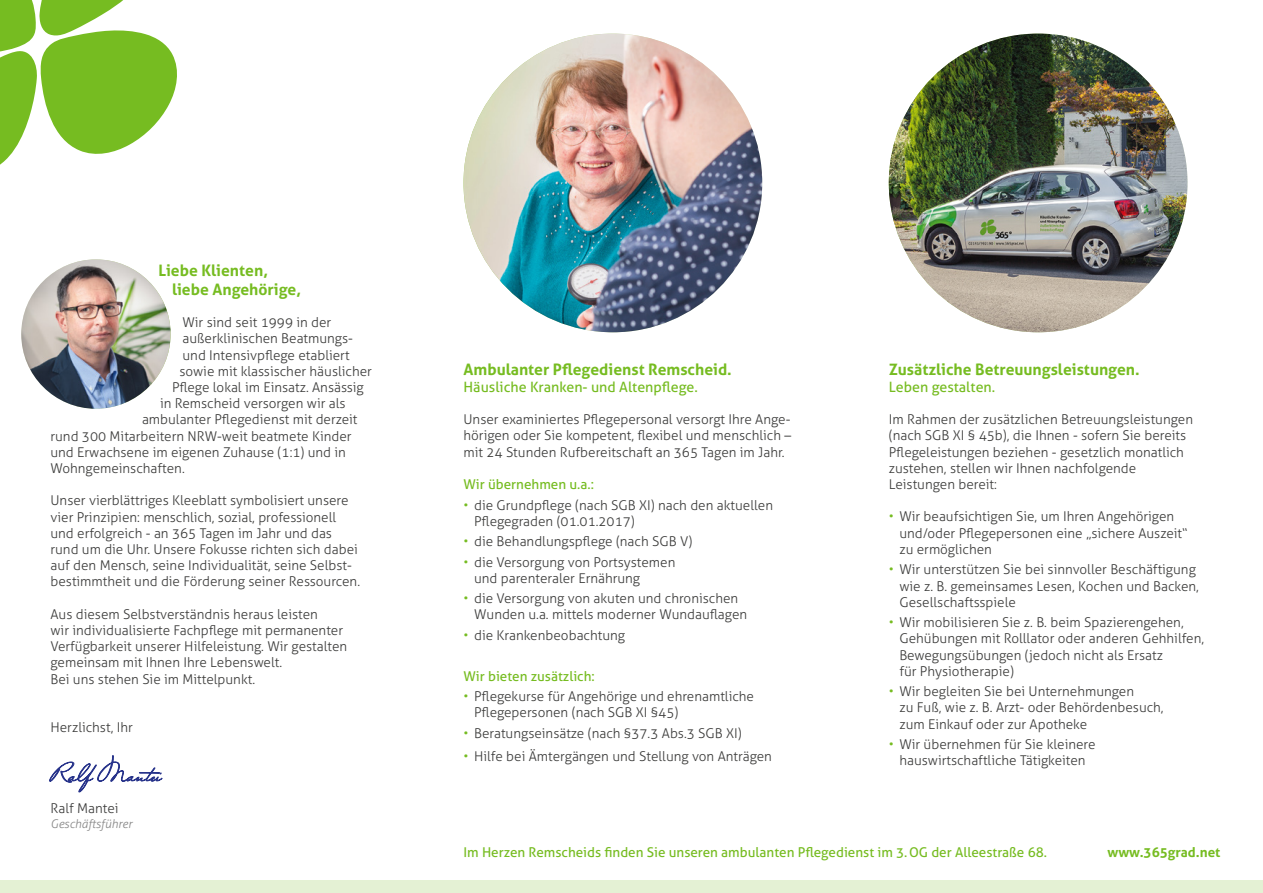
<style>
.page{position:relative;width:1263px;height:893px;background:#fff}
.page>*{position:absolute;margin:0;border:0;box-sizing:border-box;transform-origin:0 0}
.t1{font:700 15.75px/18.9px "Aller";color:#76bc21}
.t2{font:14.25px "Aller";color:#76bc21}
.t3{font:300 13.5px/16.2px "Aller";color:#3c3c3b}
.t4{font:13.5px "Aller";color:#76bc21}
.t5{font:700 13.5px "Aller";color:#76bc21}
.t6{font:italic 300 12px "Aller";color:#878787}
.s1{color:#76bc21}
</style>
<div class="page">
<div style="left:0;top:880px;width:1263px;height:13px;background:#e4f1d4"></div>
<svg style="left:0;top:0;width:177px;height:165px"></svg>
<svg style="left:49px;top:755px;width:113px;height:37px"></svg>
<img style="left:463px;top:34px;width:299px;height:298px;border-radius:149px">
<img style="left:889px;top:34px;width:298px;height:298px;border-radius:149px">
<img style="left:21px;top:259px;width:150px;height:150px;border-radius:75px">
<p class="t1" style="left:172px;top:261px;width:130px;text-indent:-13px">Liebe Klienten, liebe Angehörige,</p>
<p class="t3" style="left:182px;top:314px;width:150px">Wir sind seit 1999 in der</p>
<p class="t3" style="left:182px;top:330px;width:172px">außerklinischen Beatmungs-</p>
<p class="t3" style="left:182px;top:347px;width:169px">und Intensivpflege etabliert</p>
<p class="t3" style="left:179px;top:363px;width:194px">sowie mit klassischer häuslicher</p>
<p class="t3" style="left:172px;top:379px;width:193px">Pflege lokal im Einsatz. Ansässig</p>
<p class="t3" style="left:160px;top:395px;width:187px">in Remscheid versorgen wir als</p>
<p class="t3" style="left:142px;top:411px;width:217px">ambulanter Pflegedienst mit derzeit</p>
<p class="t3" style="left:50px;top:428px;width:303px">rund 300 Mitarbeitern NRW-weit beatmete Kinder</p>
<p class="t3" style="left:50px;top:444px;width:297px">und Erwachsene im eigenen Zuhause (1:1) und in</p>
<p class="t3" style="left:50px;top:460px;width:136px">Wohngemeinschaften.</p>
<p class="t3" style="left:50px;top:492px;width:311px">Unser vierblättriges Kleeblatt symbolisiert unsere vier Prinzipien: menschlich, sozial, professionell und erfolgreich - an 365 Tagen im Jahr und das rund um die Uhr. Unsere Fokusse richten sich dabei auf den Mensch, seine Individualität, seine Selbst‑ bestimmtheit und die Förderung seiner Ressourcen.</p>
<p class="t3" style="left:50px;top:606px;width:298px">Aus diesem Selbstverständnis heraus leisten<br>wir individualisierte Fachpflege mit permanenter Verfügbarkeit unserer Hilfeleistung. Wir gestalten gemeinsam mit Ihnen Ihre Lebenswelt.<br>Bei uns stehen Sie im Mittelpunkt.</p>
<p class="t3" style="left:50px;top:719px;width:84px">Herzlichst, Ihr</p>
<p class="t3" style="left:50px;top:800px;width:70px">Ralf Mantei</p>
<p class="t6" style="left:50px;top:816px;width:83px">Geschäftsführer</p>
<p class="t1" style="left:463px;top:360px;width:270px">Ambulanter Pflegedienst Remscheid.</p>
<p class="t2" style="left:463px;top:378px;width:236px">Häusliche Kranken- und Altenpflege.</p>
<p class="t3" style="left:463px;top:411px;width:329px;text-align:justify">Unser examiniertes Pflegepersonal versorgt Ihre Ange&shy;hörigen oder Sie kompetent, flexibel und menschlich – mit 24 Stunden Rufbereitschaft an 365 Tagen im Jahr.</p>
<p class="t4" style="left:463px;top:476px;width:132px">Wir übernehmen u.a.:</p>
<p class="t3" style="left:474px;top:497px;width:300px;text-indent:-11px"><span class="s1">•</span> die Grundpflege (nach SGB XI) nach den aktuellen<br>Pflegegraden (01.01.2017)</p>
<p class="t3" style="left:463px;top:533px;width:230px"><span class="s1">•</span> die Behandlungspflege (nach SGB V)</p>
<p class="t3" style="left:474px;top:554px;width:203px;text-indent:-11px"><span class="s1">•</span> die Versorgung von Portsystemen und parenteraler Ernährung</p>
<p class="t3" style="left:474px;top:590px;width:275px;text-indent:-11px"><span class="s1">•</span> die Versorgung von akuten und chronischen<br>Wunden u.a. mittels moderner Wundauflagen</p>
<p class="t3" style="left:463px;top:627px;width:163px"><span class="s1">•</span> die Krankenbeobachtung</p>
<p class="t4" style="left:463px;top:668px;width:133px">Wir bieten zusätzlich:</p>
<p class="t3" style="left:474px;top:688px;width:281px;text-indent:-11px"><span class="s1">•</span> Pflegekurse für Angehörige und ehrenamtliche<br>Pflegepersonen (nach SGB XI §45)</p>
<p class="t3" style="left:463px;top:725px;width:280px"><span class="s1">•</span> Beratungseinsätze (nach §37.3 Abs.3 SGB XI)</p>
<p class="t3" style="left:463px;top:748px;width:310px"><span class="s1">•</span> Hilfe bei Ämtergängen und Stellung von Anträgen</p>
<p class="t1" style="left:889px;top:360px;width:252px">Zusätzliche Betreuungsleistungen.</p>
<p class="t2" style="left:889px;top:378px;width:108px">Leben gestalten.</p>
<p class="t3" style="left:889px;top:411px;width:306px">Im Rahmen der zusätzlichen Betreuungsleistungen (nach SGB XI § 45b), die Ihnen - sofern Sie bereits Pflegeleistungen beziehen - gesetzlich monatlich zustehen, stellen wir Ihnen nachfolgende Leistungen bereit:</p>
<p class="t3" style="left:899px;top:509px;width:290px;text-indent:-11px"><span class="s1">•</span> Wir beaufsichtigen Sie, um Ihren Angehörigen und/oder Pflegepersonen eine „sichere Auszeit“ zu ermöglichen</p>
<p class="t3" style="left:899px;top:561px;width:301px;text-indent:-11px"><span class="s1">•</span> Wir unterstützen Sie bei sinnvoller Beschäftigung wie z. B. gemeinsames Lesen, Kochen und Backen,<br>Gesellschaftsspiele</p>
<p class="t3" style="left:899px;top:614px;width:306px;text-indent:-11px"><span class="s1">•</span> Wir mobilisieren Sie z. B. beim Spazierengehen, Gehübungen mit Rolllator oder anderen Gehhilfen, Bewegungsübungen (jedoch nicht als Ersatz<br>für Physiotherapie)</p>
<p class="t3" style="left:899px;top:683px;width:266px;text-indent:-11px"><span class="s1">•</span> Wir begleiten Sie bei Unternehmungen<br>zu Fuß, wie z. B. Arzt- oder Behördenbesuch, zum Einkauf oder zur Apotheke</p>
<p class="t3" style="left:889px;top:736px;width:208px;text-align:center"><span class="s1">•</span> Wir übernehmen für Sie kleinere hauswirtschaftliche Tätigkeiten</p>
<p class="t4" style="left:463px;top:844px;width:585px">Im Herzen Remscheids finden Sie unseren ambulanten Pflegedienst im 3.OG der Alleestraße 68.</p>
<p class="t5" style="left:1107px;top:844px;width:114px">www.365grad.net</p>
</div>
